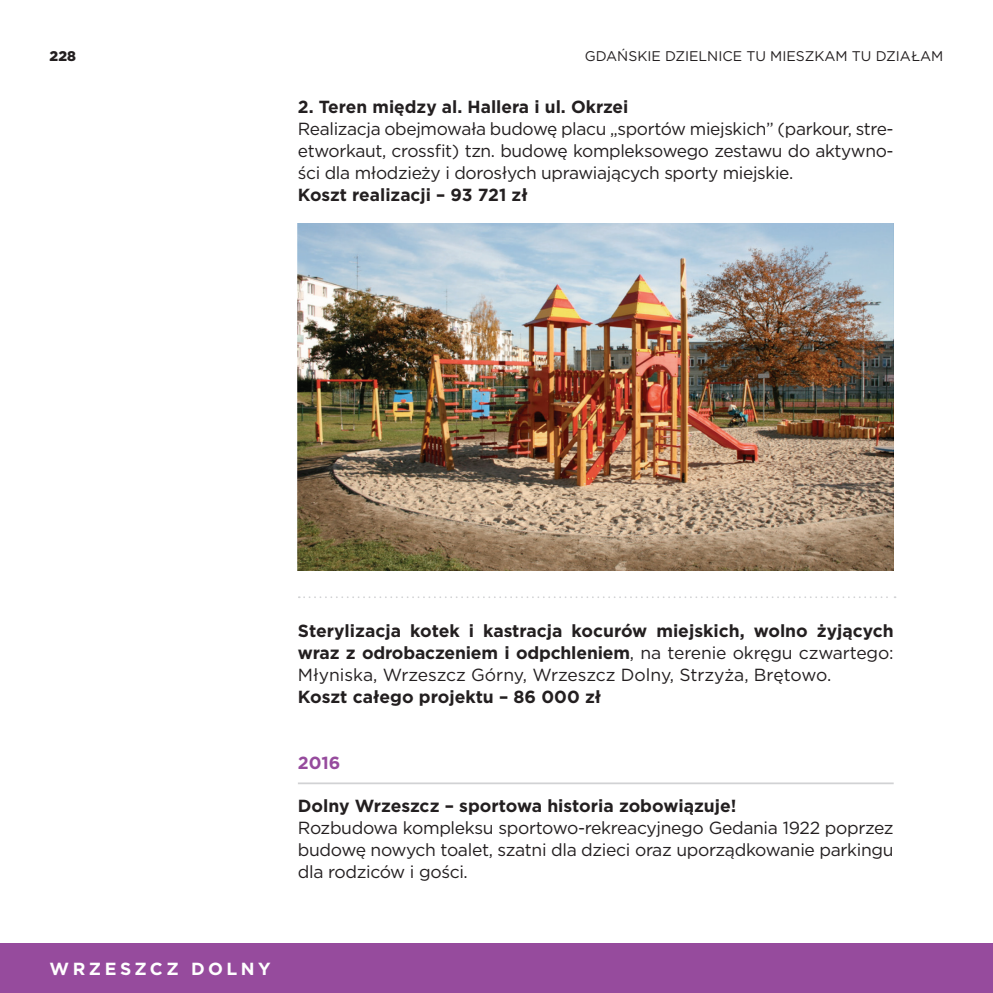
<style>
.page{position:relative;width:993px;height:993px;background:#fff}
.page>*{position:absolute;margin:0;border:0;box-sizing:border-box;transform-origin:0 0}
.t1{font:17.5px/21.9px "Gotham";letter-spacing:-.02em;color:#231f20;text-align:justify}
.t2{font:700 17.5px/21.9px "Gotham";color:#231f20;text-align:justify}
.t3{font:700 17.5px "Gotham";letter-spacing:.2em;color:#fff}
.t4{font:700 17.5px "Gotham";color:#964b9d}
.t5{font:14px "Gotham";color:#231f20}
.t6{font:900 14px "Gotham";color:#231f20}
.s1{font-weight:400}
</style>
<div class="page">
<svg style="left:299px;top:596px;width:596px;height:2px"></svg>
<hr style="left:298px;top:782px;width:595px;height:2px;background:#d1d2d4">
<div style="left:0;top:943px;width:992px;height:49px;background:#964b9d"></div>
<img style="left:298px;top:223px;width:595px;height:347px">
<p class="t6" style="left:50px;top:46px;width:28px">228</p>
<p class="t5" style="left:584px;top:47px;width:360px">GDAŃSKIE DZIELNICE TU MIESZKAM TU DZIAŁAM</p>
<p class="t2" style="left:298px;top:96px;width:332px">2. Teren między al. Hallera i ul. Okrzei</p>
<p class="t1" style="left:298px;top:118px;width:597px">Realizacja obejmowała budowę placu „sportów miejskich” (parkour, stre&shy;etworkaut, crossfit) tzn. budowę kompleksowego zestawu do aktywno&shy;ści dla młodzieży i dorosłych uprawiających sporty miejskie.</p>
<p class="t2" style="left:298px;top:183px;width:231px">Koszt realizacji – 93 721 zł</p>
<p class="t2" style="left:298px;top:619px;width:597px">Sterylizacja kotek i kastracja kocurów miejskich, wolno żyjących wraz z odrobaczeniem i odpchleniem<span class="s1">, na terenie okręgu czwartego:<br>Młyniska, Wrzeszcz Górny, Wrzeszcz Dolny, Strzyża, Brętowo.</span></p>
<p class="t2" style="left:298px;top:685px;width:305px">Koszt całego projektu – 86 000 zł</p>
<p class="t4" style="left:298px;top:750px;width:44px">2016</p>
<p class="t2" style="left:298px;top:794px;width:440px">Dolny Wrzeszcz – sportowa historia zobowiązuje!</p>
<p class="t1" style="left:298px;top:816px;width:597px">Rozbudowa kompleksu sportowo-rekreacyjnego Gedania 1922 poprzez budowę nowych toalet, szatni dla dzieci oraz uporządkowanie parkingu dla rodziców i gości.</p>
<p class="t3" style="left:50px;top:957px;width:223px">WRZESZCZ DOLNY</p>
</div>
